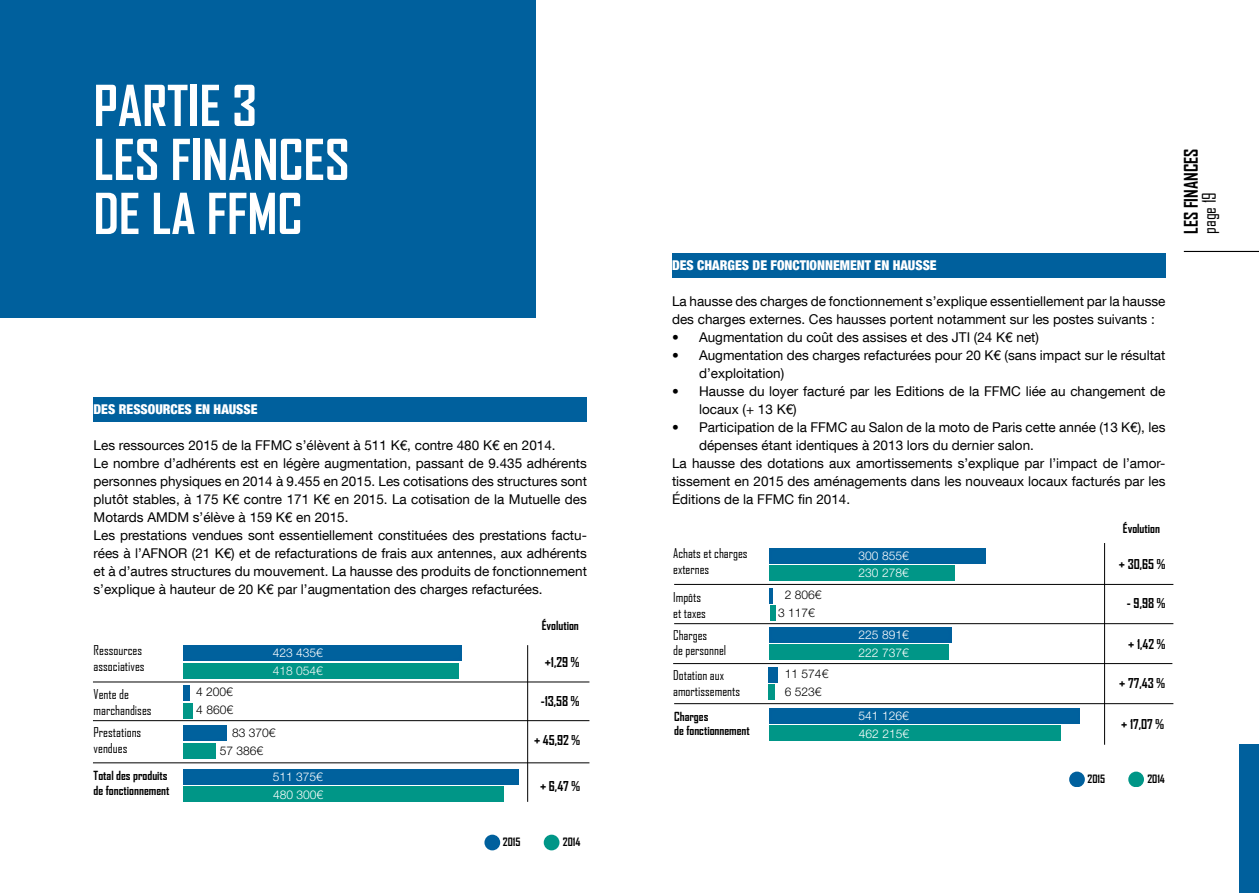
<style>
.page{position:relative;width:1259px;height:893px;background:#fff}
.page>*{position:absolute;margin:0;border:0;box-sizing:border-box;transform-origin:0 0}
.t1{font:700 54px/54px "Agency FB";color:#fff}
.t2{font:700 18px "Agency FB";color:#000}
.t3{font:18px "Agency FB";color:#000}
.t4{font:13.5px/18px "Helvetica Neue LT Com";color:#000}
.t5{font:900 condensed 13.5px "Helvetica Neue LT Com";color:#fff}
.t6{font:13.05px/15.6px "Agency FB";color:#000}
.t7{font:700 13.05px "Agency FB";color:#000}
.t8{font:700 12px/14.4px "Agency FB";color:#000}
.t9{font:300 12px/17.4px "Helvetica Neue LT Std";color:#fff}
.t10{font:300 12px/17.5px "Helvetica Neue LT Std";color:#000;text-align:center}
.t11{font:300 12px "Helvetica Neue LT Std";color:#f6f6f6}
.t12{font:700 11.1px "Agency FB";color:#000}
.t13{font:700 10.95px "Agency FB";color:#000}
</style>
<div class="page">
<hr style="left:1183px;top:251px;width:76px;height:1px;background:#000">
<div style="left:1239px;top:744px;width:20px;height:149px;background:#00609d"></div>
<div style="left:94px;top:398px;width:493px;height:24px;background:#00609d"></div>
<div style="left:672px;top:254px;width:493px;height:24px;background:#00609d"></div>
<div style="left:0;top:0;width:536px;height:317px;background:#00609d"></div>
<div style="left:769px;top:548px;width:217px;height:15px;background:#00619d"></div>
<hr style="left:769px;top:588px;width:3px;height:15px;background:#010202">
<div style="left:769px;top:565px;width:185px;height:16px;background:#009687"></div>
<div style="left:770px;top:605px;width:5px;height:16px;background:#009687"></div>
<div style="left:769px;top:627px;width:182px;height:15px;background:#00619d"></div>
<div style="left:769px;top:644px;width:179px;height:16px;background:#009687"></div>
<div style="left:769px;top:708px;width:311px;height:16px;background:#00619d"></div>
<div style="left:769px;top:725px;width:291px;height:16px;background:#009687"></div>
<div style="left:768px;top:667px;width:10px;height:15px;background:#00609d"></div>
<div style="left:768px;top:684px;width:7px;height:15px;background:#009687"></div>
<hr style="left:674px;top:584px;width:499px;height:1px;background:#000">
<hr style="left:674px;top:623px;width:499px;height:1px;background:#000">
<hr style="left:673px;top:663px;width:499px;height:1px;background:#000">
<hr style="left:674px;top:703px;width:499px;height:1px;background:#000">
<hr style="left:1104px;top:543px;width:1px;height:202px;background:#000">
<svg style="left:1069px;top:772px;width:16px;height:14px"></svg>
<svg style="left:1128px;top:772px;width:16px;height:14px"></svg>
<div style="left:183px;top:663px;width:275px;height:16px;background:#009687"></div>
<div style="left:183px;top:703px;width:9px;height:15px;background:#009687"></div>
<div style="left:183px;top:645px;width:279px;height:15px;background:#00619d"></div>
<div style="left:183px;top:685px;width:7px;height:16px;background:#00609d"></div>
<div style="left:183px;top:725px;width:44px;height:16px;background:#00619d"></div>
<div style="left:183px;top:743px;width:32px;height:16px;background:#009687"></div>
<div style="left:183px;top:769px;width:336px;height:16px;background:#00619d"></div>
<div style="left:183px;top:786px;width:320px;height:16px;background:#009687"></div>
<hr style="left:93px;top:682px;width:496px;height:1px;background:#000">
<hr style="left:93px;top:720px;width:496px;height:1px;background:#000">
<hr style="left:93px;top:763px;width:496px;height:1px;background:#000">
<hr style="left:527px;top:645px;width:1px;height:157px;background:#000">
<div style="left:484px;top:835px;width:16px;height:15px;background:#00609d;border-radius:50%"></div>
<div style="left:544px;top:835px;width:15px;height:15px;background:#009687;border-radius:50%"></div>
<h1 class="t1" style="left:94px;top:77px;width:257px">PARTIE 3<br>LES FINANCES<br>DE LA FFMC</h1>
<p class="t5" style="left:94px;top:401px;width:165px">DES RESSOURCES EN HAUSSE</p>
<p class="t4" style="left:94px;top:436px;width:495px">Les ressources 2015 de la FFMC s’élèvent à 511 K€, contre 480 K€ en 2014.<br>Le nombre d’adhérents est en légère augmentation, passant de 9.435 adhérents personnes physiques en 2014 à 9.455 en 2015. Les cotisations des structures sont plutôt stables, à 175 K€ contre 171 K€ en 2015. La cotisation de la Mutuelle des Motards AMDM s’élève à 159 K€ en 2015.<br>Les prestations vendues sont essentiellement constituées des prestations factu&shy;rées à l’AFNOR (21 K€) et de refacturations de frais aux antennes, aux adhérents et à d’autres structures du mouvement. La hausse des produits de fonctionnement s’explique à hauteur de 20 K€ par l’augmentation des charges refacturées.</p>
<p class="t8" style="left:542px;top:618px;width:39px">Évolution</p>
<p class="t6" style="left:94px;top:642px;width:50px">Ressources</p>
<p class="t9" style="left:273px;top:643px;width:52px">423 435€</p>
<p class="t6" style="left:94px;top:658px;width:52px">associatives</p>
<p class="t7" style="left:545px;top:654px;width:36px">+1,29 %</p>
<p class="t7" style="left:541px;top:693px;width:40px">-13,58 %</p>
<p class="t7" style="left:534px;top:732px;width:48px">+ 45,92 %</p>
<p class="t11" style="left:273px;top:663px;width:52px">418 054€</p>
<p class="t10" style="left:196px;top:683px;width:39px;text-align:left">4 200€<br>4 860€</p>
<p class="t10" style="left:220px;top:741px;width:45px">57 386€</p>
<p class="t6" style="left:94px;top:686px;width:59px">Vente de marchandises</p>
<p class="t6" style="left:94px;top:724px;width:49px">Prestations vendues</p>
<p class="t8" style="left:94px;top:768px;width:77px">Total des produits de fonctionnement</p>
<p class="t10" style="left:232px;top:723px;width:45px">83 370€</p>
<p class="t9" style="left:273px;top:768px;width:52px">511 375€</p>
<p class="t7" style="left:540px;top:777px;width:42px">+ 6,47 %</p>
<p class="t9" style="left:273px;top:786px;width:52px">480 300€</p>
<p class="t12" style="left:503px;top:835px;width:19px">2015</p>
<p class="t12" style="left:563px;top:835px;width:19px">2014</p>
<p class="t5" style="left:672px;top:257px;width:266px">DES CHARGES DE FONCTIONNEMENT EN HAUSSE</p>
<p class="t4" style="left:672px;top:292px;width:495px">La hausse des charges de fonctionnement s’explique essentiellement par la hausse des charges externes. Ces hausses portent notamment sur les postes suivants :</p>
<p class="t4" style="left:672px;top:328px;width:368px">• Augmentation du coût des assises et des JTI (24 K€ net)</p>
<p class="t4" style="left:699px;top:346px;width:468px;text-indent:-27px">• Augmentation des charges refacturées pour 20 K€ (sans impact sur le résultat d’exploitation)</p>
<p class="t4" style="left:699px;top:382px;width:468px;text-indent:-27px">• Hausse du loyer facturé par les Editions de la FFMC liée au changement de locaux (+ 13 K€)</p>
<p class="t4" style="left:672px;top:418px;width:495px">• Participation de la FFMC au Salon de la moto de Paris cette année (13 K€), les</p>
<p class="t4" style="left:699px;top:436px;width:336px">dépenses étant identiques à 2013 lors du dernier salon.</p>
<p class="t4" style="left:672px;top:454px;width:495px">La hausse des dotations aux amortissements s’explique par l’impact de l’amor-</p>
<p class="t4" style="left:672px;top:472px;width:495px">tissement en 2015 des aménagements dans les nouveaux locaux facturés par les</p>
<p class="t4" style="left:672px;top:490px;width:180px">Éditions de la FFMC fin 2014.</p>
<p class="t8" style="left:1123px;top:521px;width:39px">Évolution</p>
<p class="t6" style="left:673px;top:545px;width:76px">Achats et charges externes</p>
<p class="t6" style="left:673px;top:589px;width:34px">Impôts et taxes</p>
<p class="t6" style="left:673px;top:627px;width:55px">Charges<br>de personnel</p>
<p class="t10" style="left:778px;top:586px;width:45px">2 806€<br>3 117€</p>
<p class="t9" style="left:858px;top:546px;width:52px">300 855€<br>230 278€</p>
<p class="t9" style="left:858px;top:625px;width:52px">225 891€</p>
<p class="t9" style="left:858px;top:643px;width:52px">222 737€</p>
<p class="t7" style="left:1119px;top:556px;width:48px">+ 30,65 %</p>
<p class="t7" style="left:1127px;top:595px;width:40px">- 9,98 %</p>
<p class="t7" style="left:1128px;top:636px;width:39px">+ 1,42 %</p>
<p class="t6" style="left:673px;top:667px;width:68px">Dotation aux amortissements</p>
<p class="t8" style="left:674px;top:709px;width:77px">Charges<br>de fonctionnement</p>
<p class="t10" style="left:785px;top:665px;width:45px">11 574€</p>
<p class="t10" style="left:785px;top:683px;width:38px">6 523€</p>
<p class="t9" style="left:858px;top:707px;width:52px">541 126€</p>
<p class="t9" style="left:859px;top:725px;width:52px">462 215€</p>
<p class="t7" style="left:1119px;top:675px;width:47px">+ 77,43 %</p>
<p class="t7" style="left:1121px;top:716px;width:44px">+ 17,07 %</p>
<p class="t13" style="left:1087px;top:772px;width:19px">2015</p>
<p class="t13" style="left:1147px;top:772px;width:19px">2014</p>
<h2 class="t2" style="left:1180px;top:234px;width:87px;rotate:-90deg">LES FINANCES</h2>
<h2 class="t3" style="left:1198px;top:234px;width:43px;rotate:-90deg">page 19</h2>
</div>
